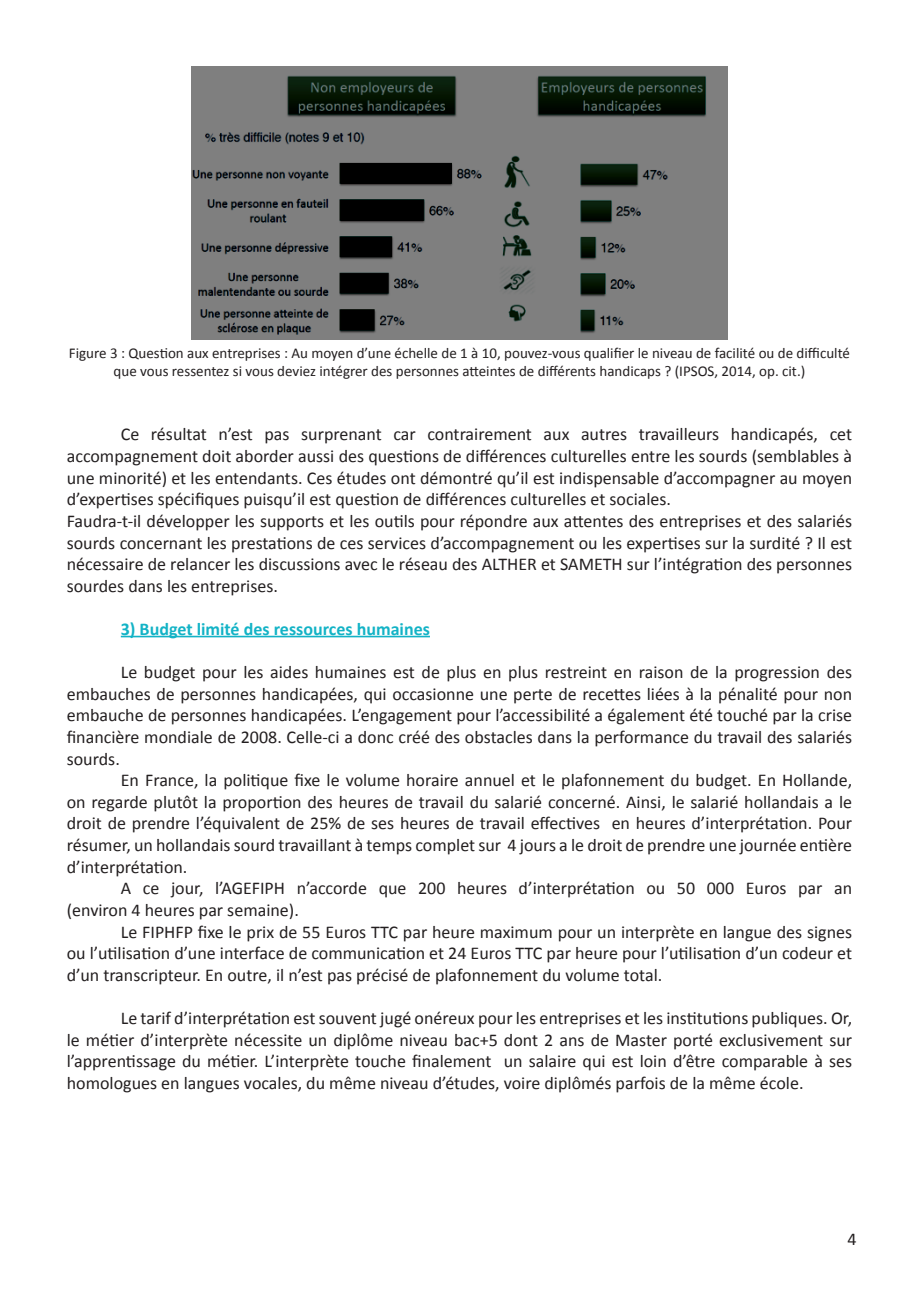
<style>
.page{position:relative;width:919px;height:1289px;background:#fff}
.page>*{position:absolute;margin:0;border:0;box-sizing:border-box;transform-origin:0 0}
.t1{font:18px/21.6px "Calibri";color:#231f20;text-align:justify}
.t2{font:700 18px "Calibri";color:#13b3c6}
.t3{font:15px/18px "Calibri";color:#231f20;text-align:center}
</style>
<div class="page">
<hr style="left:121px;top:635px;width:309px;height:2px;background:#13b3c6">
<img style="left:191px;top:67px;width:536px;height:272px">
<p class="t3" style="left:69px;top:344px;width:782px">Figure 3 : Question aux entreprises : Au moyen d’une échelle de 1 à 10, pouvez-vous qualifier le niveau de facilité ou de difficulté que vous ressentez si vous deviez intégrer des personnes atteintes de différents handicaps ? (IPSOS, 2014, op. cit.)</p>
<p class="t1" style="left:67px;top:424px;width:786px;text-indent:54px">Ce résultat n’est pas surprenant car contrairement aux autres travailleurs handicapés, cet accompagnement doit aborder aussi des questions de différences culturelles entre les sourds (semblables à une minorité) et les entendants. Ces études ont démontré qu’il est indispensable d’accompagner au moyen d’expertises spécifiques puisqu’il est question de différences culturelles et sociales.</p>
<p class="t1" style="left:67px;top:510px;width:786px">Faudra-t-il développer les supports et les outils pour répondre aux attentes des entreprises et des salariés sourds concernant les prestations de ces services d’accompagnement ou les expertises sur la surdité ? Il est nécessaire de relancer les discussions avec le réseau des ALTHER et SAMETH sur l’intégration des personnes sourdes dans les entreprises.</p>
<p class="t2" style="left:121px;top:617px;width:310px">3) Budget limité des ressources humaines</p>
<p class="t1" style="left:67px;top:661px;width:786px;text-indent:54px">Le budget pour les aides humaines est de plus en plus restreint en raison de la progression des embauches de personnes handicapées, qui occasionne une perte de recettes liées à la pénalité pour non embauche de personnes handicapées. L’engagement pour l’accessibilité a également été touché par la crise financière mondiale de 2008. Celle-ci a donc créé des obstacles dans la performance du travail des salariés sourds.</p>
<p class="t1" style="left:67px;top:769px;width:786px;text-indent:54px">En France, la politique fixe le volume horaire annuel et le plafonnement du budget. En Hollande, on regarde plutôt la proportion des heures de travail du salarié concerné. Ainsi, le salarié hollandais a le droit de prendre l’équivalent de 25% de ses heures de travail effectives en heures d’interprétation. Pour résumer, un hollandais sourd travaillant à temps complet sur 4 jours a le droit de prendre une journée entière d’interprétation.</p>
<p class="t1" style="left:67px;top:877px;width:786px;text-indent:54px">A ce jour, l’AGEFIPH n’accorde que 200 heures d’interprétation ou 50 000 Euros par an (environ 4 heures par semaine).</p>
<p class="t1" style="left:67px;top:920px;width:786px;text-indent:54px">Le FIPHFP fixe le prix de 55 Euros TTC par heure maximum pour un interprète en langue des signes ou l’utilisation d’une interface de communication et 24 Euros TTC par heure pour l’utilisation d’un codeur et d’un transcripteur. En outre, il n’est pas précisé de plafonnement du volume total.</p>
<p class="t1" style="left:67px;top:1007px;width:786px;text-indent:54px">Le tarif d’interprétation est souvent jugé onéreux pour les entreprises et les institutions publiques. Or, le métier d’interprète nécessite un diplôme niveau bac+5 dont 2 ans de Master porté exclusivement sur l’apprentissage du métier. L’interprète touche finalement un salaire qui est loin d’être comparable à ses homologues en langues vocales, du même niveau d’études, voire diplômés parfois de la même école.</p>
<p class="t1" style="left:847px;top:1228px;width:11px">4</p>
</div>
